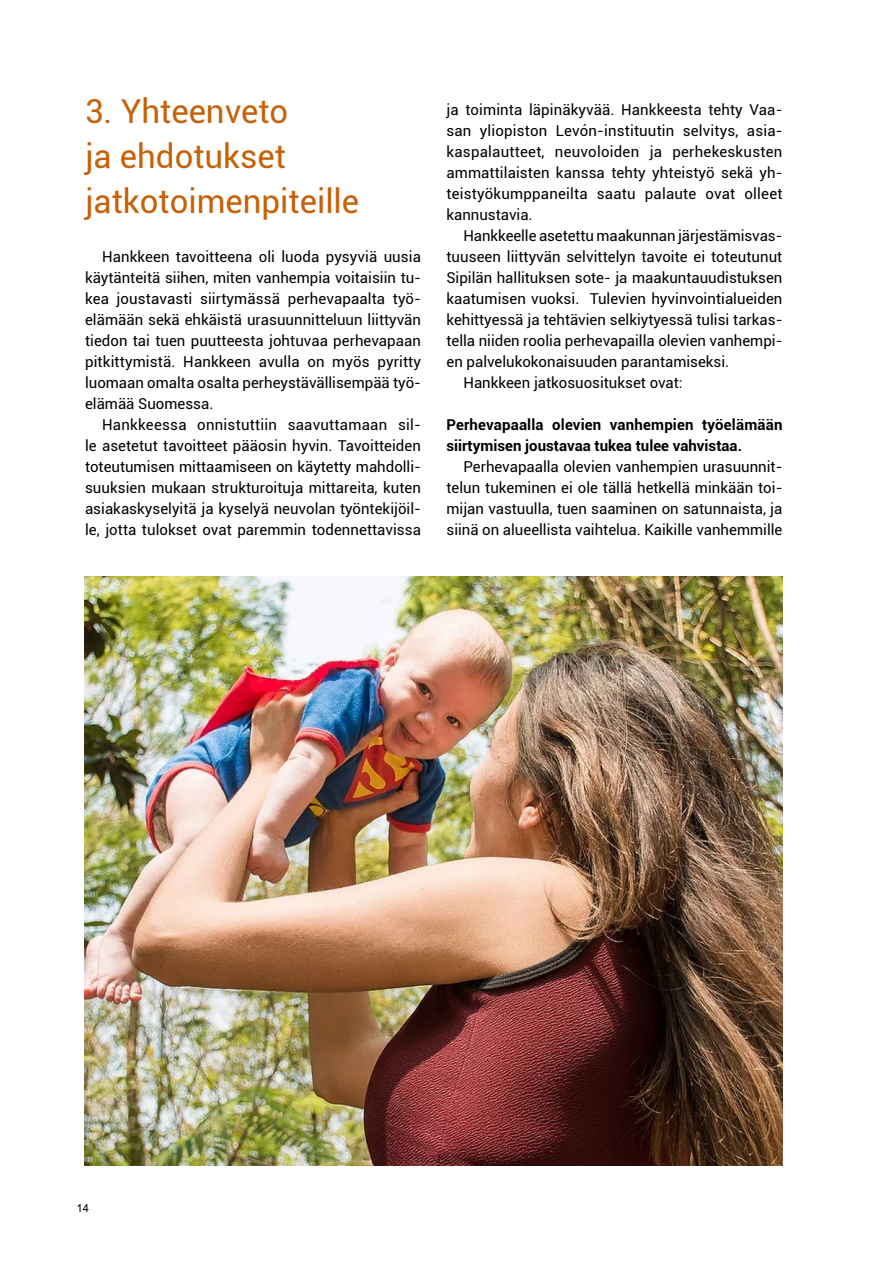
<style>
.page{position:relative;width:893px;height:1263px;background:#fff}
.page>*{position:absolute;margin:0;border:0;box-sizing:border-box;transform-origin:0 0}
.t1{font:33px/45px "Roboto";color:#c66107}
.t2{font:15px/21px "Roboto";color:#000;text-align:justify}
.t3{font:700 15px/21px "Roboto";letter-spacing:.005em;color:#000}
.t4{font:11.25px "Arial";color:#000}
</style>
<div class="page">
<img style="left:85px;top:577px;width:698px;height:588px">
<h1 class="t1" style="left:85px;top:87px;width:276px">3. Yhteenveto<br>ja ehdotukset jatkotoimenpiteille</h1>
<p class="t2" style="left:85px;top:245px;width:337px;text-indent:17px">Hankkeen tavoitteena oli luoda pysyviä uusia käytänteitä siihen, miten vanhempia voitaisiin tu&shy;kea joustavasti siirtymässä perhevapaalta työ&shy;elämään sekä ehkäistä urasuunnitteluun liittyvän tiedon tai tuen puutteesta johtuvaa perhevapaan pitkittymistä. Hankkeen avulla on myös pyritty luomaan omalta osalta perheystävällisempää työ&shy;elämää Suomessa.</p>
<p class="t2" style="left:85px;top:413px;width:337px;text-indent:17px">Hankkeessa onnistuttiin saavuttamaan sil&shy;le asetetut tavoitteet pääosin hyvin. Tavoitteiden toteutumisen mittaamiseen on käytetty mahdolli&shy;suuksien mukaan strukturoituja mittareita, kuten asiakaskyselyitä ja kyselyä neuvolan työntekijöil&shy;le, jotta tulokset ovat paremmin todennettavissa</p>
<p class="t2" style="left:446px;top:98px;width:337px">ja toiminta läpinäkyvää. Hankkeesta tehty Vaa&shy;san yliopiston Levón-instituutin selvitys, asia&shy;kaspalautteet, neuvoloiden ja perhekeskusten ammattilaisten kanssa tehty yhteistyö sekä yh&shy;teistyökumppaneilta saatu palaute ovat olleet kannustavia.</p>
<p class="t2" style="left:463px;top:224px;width:320px">Hankkeelle asetettu maakunnan järjestämisvas-</p>
<p class="t2" style="left:446px;top:245px;width:337px">tuuseen liittyvän selvittelyn tavoite ei toteutunut</p>
<p class="t2" style="left:446px;top:266px;width:337px">Sipilän hallituksen sote- ja maakuntauudistuksen</p>
<p class="t2" style="left:446px;top:287px;width:337px">kaatumisen vuoksi. Tulevien hyvinvointialueiden</p>
<p class="t2" style="left:446px;top:308px;width:337px">kehittyessä ja tehtävien selkiytyessä tulisi tarkas-</p>
<p class="t2" style="left:446px;top:329px;width:337px">tella niiden roolia perhevapailla olevien vanhempi-</p>
<p class="t2" style="left:446px;top:350px;width:284px">en palvelukokonaisuuden parantamiseksi.</p>
<p class="t2" style="left:463px;top:371px;width:221px">Hankkeen jatkosuositukset ovat:</p>
<p class="t3" style="left:446px;top:413px;width:337px">Perhevapaalla olevien vanhempien työelämään siirtymisen joustavaa tukea tulee vahvistaa.</p>
<p class="t2" style="left:446px;top:455px;width:337px;text-indent:17px">Perhevapaalla olevien vanhempien urasuunnit&shy;telun tukeminen ei ole tällä hetkellä minkään toi&shy;mijan vastuulla, tuen saaminen on satunnaista, ja siinä on alueellista vaihtelua. Kaikille vanhemmille</p>
<p class="t4" style="left:77px;top:1201px;width:14px">14</p>
</div>
